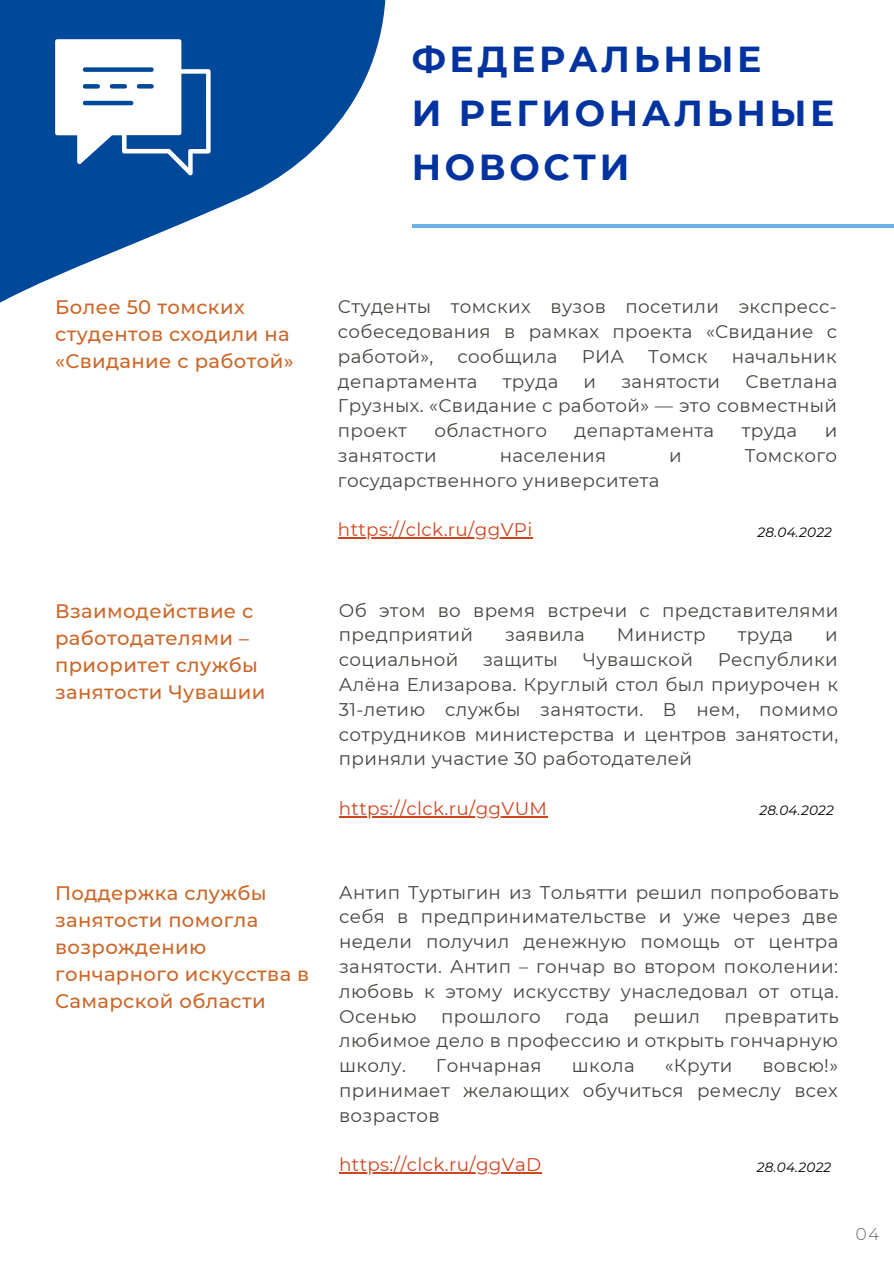
<style>
.page{position:relative;width:894px;height:1264px;background:#fff}
.page>*{position:absolute;margin:0;border:0;box-sizing:border-box;transform-origin:0 0}
.t1{font:700 36.15px/54px "Montserrat";letter-spacing:.1em;color:#0033a0}
.t2{font:500 19.5px/27px "Montserrat";letter-spacing:.02em;color:#cb6627}
.t3{font:18.3px/24.8px "Montserrat";letter-spacing:.02em;color:#444440;text-align:justify}
.t4{font:18.3px "Montserrat";letter-spacing:.02em;color:#cf4520}
.t5{font:200 16.5px "Montserrat";color:#222}
.t6{font:italic 13.5px "Montserrat";letter-spacing:.02em;color:#000}
</style>
<div class="page">
<hr style="left:411px;top:224px;width:482px;height:4px;background:#69b3e7">
<hr style="left:338px;top:537px;width:194px;height:1px;background:#cf4520">
<hr style="left:339px;top:816px;width:208px;height:1px;background:#cf4520">
<hr style="left:339px;top:1172px;width:202px;height:1px;background:#cf4520">
<svg style="left:0;top:0;width:495px;height:539px"></svg>
<svg style="left:55px;top:39px;width:155px;height:136px"></svg>
<p class="t1" style="left:411px;top:32px;width:351px">ФЕДЕРАЛЬНЫЕ</p>
<p class="t1" style="left:411px;top:86px;width:424px">И РЕГИОНАЛЬНЫЕ<br>НОВОСТИ</p>
<p class="t2" style="left:55px;top:294px;width:240px">Более 50 томских студентов сходили на «Свидание с работой»</p>
<p class="t2" style="left:55px;top:597px;width:212px">Взаимодействие с работодателями – приоритет службы занятости Чувашии</p>
<p class="t2" style="left:55px;top:879px;width:255px">Поддержка службы занятости помогла возрождению гончарного искусства в<br>Самарской области</p>
<p class="t3" style="left:338px;top:294px;width:500px">Студенты томских вузов посетили экспресс&shy;собеседования в рамках проекта «Свидание с работой»,</p>
<p class="t3" style="left:457px;top:344px;width:102px">сообщила</p>
<p class="t3" style="left:581px;top:344px;width:44px">РИА</p>
<p class="t3" style="left:648px;top:344px;width:61px">Томск</p>
<p class="t3" style="left:731px;top:344px;width:107px">начальник</p>
<p class="t3" style="left:338px;top:369px;width:141px">департамента</p>
<p class="t3" style="left:502px;top:369px;width:57px">труда</p>
<p class="t3" style="left:583px;top:369px;width:14px">и</p>
<p class="t3" style="left:621px;top:369px;width:100px">занятости</p>
<p class="t3" style="left:338px;top:369px;width:501px;text-indent:407px">Светлана Грузных. «Свидание с работой» — это совместный проект</p>
<p class="t3" style="left:434px;top:418px;width:114px">областного</p>
<p class="t3" style="left:574px;top:418px;width:141px">департамента</p>
<p class="t3" style="left:741px;top:418px;width:57px">труда</p>
<p class="t3" style="left:824px;top:418px;width:14px">и</p>
<p class="t3" style="left:338px;top:443px;width:100px">занятости</p>
<p class="t3" style="left:499px;top:443px;width:108px">населения</p>
<p class="t3" style="left:669px;top:443px;width:14px">и</p>
<p class="t3" style="left:744px;top:443px;width:94px">Томского</p>
<p class="t3" style="left:338px;top:468px;width:323px">государственного университета</p>
<p class="t4" style="left:338px;top:518px;width:196px">https://clck.ru/ggVPi</p>
<p class="t6" style="left:757px;top:524px;width:76px">28.04.2022</p>
<p class="t3" style="left:339px;top:597px;width:501px">Об этом во время встречи с представителями предприятий</p>
<p class="t3" style="left:505px;top:622px;width:81px">заявила</p>
<p class="t3" style="left:616px;top:622px;width:90px">Министр</p>
<p class="t3" style="left:737px;top:622px;width:57px">труда</p>
<p class="t3" style="left:825px;top:622px;width:14px">и</p>
<p class="t3" style="left:339px;top:647px;width:501px;text-indent:379px">Республики Алёна Елизарова. Круглый стол был приурочен к 31-летию службы занятости. В нем, помимо сотрудников министерства и центров занятости, приняли участие 30 работодателей</p>
<p class="t4" style="left:339px;top:797px;width:210px">https://clck.ru/ggVUM</p>
<p class="t3" style="left:339px;top:647px;width:121px">социальной</p>
<p class="t3" style="left:483px;top:647px;width:76px">защиты</p>
<p class="t3" style="left:582px;top:647px;width:112px">Чувашской</p>
<p class="t6" style="left:759px;top:802px;width:76px">28.04.2022</p>
<p class="t3" style="left:339px;top:879px;width:501px">Антип Туртыгин из Тольятти решил попробовать себя в предпринимательстве и уже через две недели получил денежную помощь от центра занятости. Антип – гончар во втором поколении: любовь к этому искусству унаследовал от отца.<br>Осенью</p>
<p class="t3" style="left:339px;top:1003px;width:501px;text-indent:385px">превратить любимое дело в профессию и открыть гончарную школу.</p>
<p class="t3" style="left:441px;top:1003px;width:101px">прошлого</p>
<p class="t3" style="left:565px;top:1003px;width:46px">года</p>
<p class="t3" style="left:633px;top:1003px;width:68px">решил</p>
<p class="t3" style="left:339px;top:1053px;width:500px;text-indent:423px">вовсю!» принимает желающих обучиться ремеслу всех возрастов</p>
<p class="t4" style="left:339px;top:1153px;width:204px">https://clck.ru/ggVaD</p>
<p class="t3" style="left:436px;top:1053px;width:107px">Гончарная</p>
<p class="t3" style="left:571px;top:1053px;width:64px">школа</p>
<p class="t3" style="left:664px;top:1053px;width:69px">«Крути</p>
<p class="t6" style="left:756px;top:1158px;width:76px">28.04.2022</p>
<p class="t5" style="left:855px;top:1223px;width:25px">04</p>
</div>
